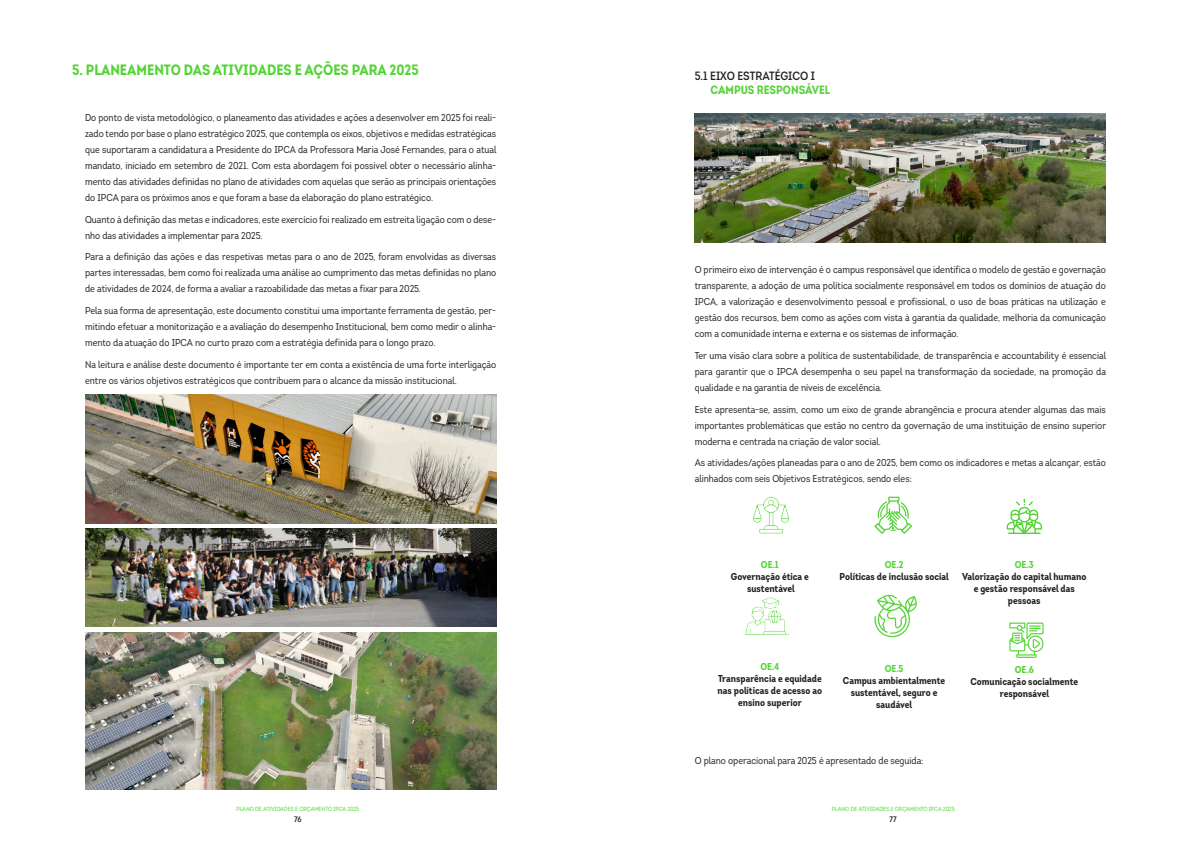
<style>
.page{position:relative;width:1191px;height:842px;background:#fff}
.page>*{position:absolute;margin:0;border:0;box-sizing:border-box;transform-origin:0 0}
.t1{font:700 condensed 15px "Intro Condensed";color:#54d335}
.t2{font:600 condensed 12px "Intro Condensed";color:#231f20}
.t3{font:700 condensed 12px "Intro Condensed";color:#54d335}
.t4{font:condensed 10px/16px "Intro Condensed";color:#231f20;text-align:justify}
.t5{font:700 condensed 10px/12px "Intro Condensed";color:#231f20;text-align:center}
.t6{font:700 condensed 10px "Intro Condensed";color:#54d335}
.t7{font:600 condensed 8px "Intro Condensed";color:#231f20}
.t8{font:condensed 6px "Intro Condensed";color:#54d335}
</style>
<div class="page">
<img style="left:85px;top:528px;width:411px;height:98px">
<img style="left:85px;top:395px;width:411px;height:128px">
<img style="left:85px;top:632px;width:411px;height:157px">
<img style="left:694px;top:113px;width:412px;height:129px">
<svg style="left:1009px;top:622px;width:34px;height:36px"></svg>
<svg style="left:874px;top:497px;width:38px;height:37px"></svg>
<svg style="left:752px;top:496px;width:37px;height:38px"></svg>
<svg style="left:1006px;top:499px;width:36px;height:35px"></svg>
<svg style="left:744px;top:597px;width:45px;height:38px"></svg>
<svg style="left:874px;top:594px;width:43px;height:44px"></svg>
<h1 class="t1" style="left:72px;top:61px;width:348px">5. PLANEAMENTO DAS ATIVIDADES E AÇÕES PARA 2025</h1>
<p class="t4" style="left:85px;top:109px;width:413px">Do ponto de vista metodológico, o planeamento das atividades e ações a desenvolver em 2025 foi reali&shy;zado tendo por base o plano estratégico 2025, que contempla os eixos, objetivos e medidas estratégicas que suportaram a candidatura a Presidente do IPCA da Professora Maria José Fernandes, para o atual mandato, iniciado em setembro de 2021. Com esta abordagem foi possível obter o necessário alinha&shy;mento das atividades definidas no plano de atividades com aquelas que serão as principais orientações do IPCA para os próximos anos e que foram a base da elaboração do plano estratégico.</p>
<p class="t4" style="left:85px;top:211px;width:412px">Quanto à definição das metas e indicadores, este exercício foi realizado em estreita ligação com o dese&shy;nho das atividades a implementar para 2025.</p>
<p class="t4" style="left:85px;top:249px;width:413px">Para a definição das ações e das respetivas metas para o ano de 2025, foram envolvidas as diversas partes interessadas, bem como foi realizada uma análise ao cumprimento das metas definidas no plano de atividades de 2024, de forma a avaliar a razoabilidade das metas a fixar para 2025.</p>
<p class="t4" style="left:85px;top:302px;width:413px">Pela sua forma de apresentação, este documento constitui uma importante ferramenta de gestão, per&shy;mitindo efetuar a monitorização e a avaliação do desempenho Institucional, bem como medir o alinha&shy;mento da atuação do IPCA no curto prazo com a estratégia definida para o longo prazo.</p>
<p class="t4" style="left:85px;top:356px;width:413px">Na leitura e análise deste documento é importante ter em conta a existência de uma forte interligação entre os vários objetivos estratégicos que contribuem para o alcance da missão institucional.</p>
<p class="t2" style="left:695px;top:68px;width:122px">5.1 EIXO ESTRATÉGICO I</p>
<p class="t3" style="left:710px;top:82px;width:121px">CAMPUS RESPONSÁVEL</p>
<p class="t4" style="left:694px;top:262px;width:413px">O primeiro eixo de intervenção é o campus responsável que identifica o modelo de gestão e governação transparente, a adoção de uma política socialmente responsável em todos os domínios de atuação do IPCA, a valorização e desenvolvimento pessoal e profissional, o uso de boas práticas na utilização e gestão dos recursos, bem como as ações com vista à garantia da qualidade, melhoria da comunicação com a comunidade interna e externa e os sistemas de informação.</p>
<p class="t4" style="left:694px;top:348px;width:413px">Ter uma visão clara sobre a política de sustentabilidade, de transparência e accountability é essencial para garantir que o IPCA desempenha o seu papel na transformação da sociedade, na promoção da qualidade e na garantia de níveis de excelência.</p>
<p class="t4" style="left:694px;top:401px;width:413px">Este apresenta-se, assim, como um eixo de grande abrangência e procura atender algumas das mais importantes problemáticas que estão no centro da governação de uma instituição de ensino superior moderna e centrada na criação de valor social.</p>
<p class="t4" style="left:694px;top:455px;width:413px">As atividades/ações planeadas para o ano de 2025, bem como os indicadores e metas a alcançar, estão alinhados com seis Objetivos Estratégicos, sendo eles:</p>
<p class="t6" style="left:761px;top:558px;width:19px">OE.1</p>
<p class="t5" style="left:731px;top:570px;width:80px">Governação ética e sustentável</p>
<p class="t6" style="left:884px;top:558px;width:20px">OE.2</p>
<p class="t5" style="left:839px;top:570px;width:111px">Políticas de inclusão social</p>
<p class="t6" style="left:1014px;top:558px;width:20px">OE.3</p>
<p class="t5" style="left:962px;top:570px;width:126px">Valorização do capital humano e gestão responsável das pessoas</p>
<p class="t6" style="left:760px;top:660px;width:21px">OE.4</p>
<p class="t5" style="left:717px;top:672px;width:106px">Transparência e equidade nas políticas de acesso ao ensino superior</p>
<p class="t6" style="left:884px;top:662px;width:20px">OE.5</p>
<p class="t5" style="left:843px;top:674px;width:104px">Campus ambientalmente sustentável, seguro e saudável</p>
<p class="t4" style="left:694px;top:753px;width:230px">O plano operacional para 2025 é apresentado de seguida:</p>
<p class="t6" style="left:1014px;top:663px;width:21px">OE.6</p>
<p class="t5" style="left:970px;top:675px;width:109px">Comunicação socialmente responsável</p>
<p class="t8" style="left:236px;top:805px;width:124px">PLANO DE ATIVIDADES E ORÇAMENTO IPCA 2025</p>
<p class="t8" style="left:832px;top:805px;width:124px">PLANO DE ATIVIDADES E ORÇAMENTO IPCA 2025</p>
<p class="t7" style="left:294px;top:814px;width:9px">76</p>
<p class="t7" style="left:889px;top:814px;width:9px">77</p>
</div>
